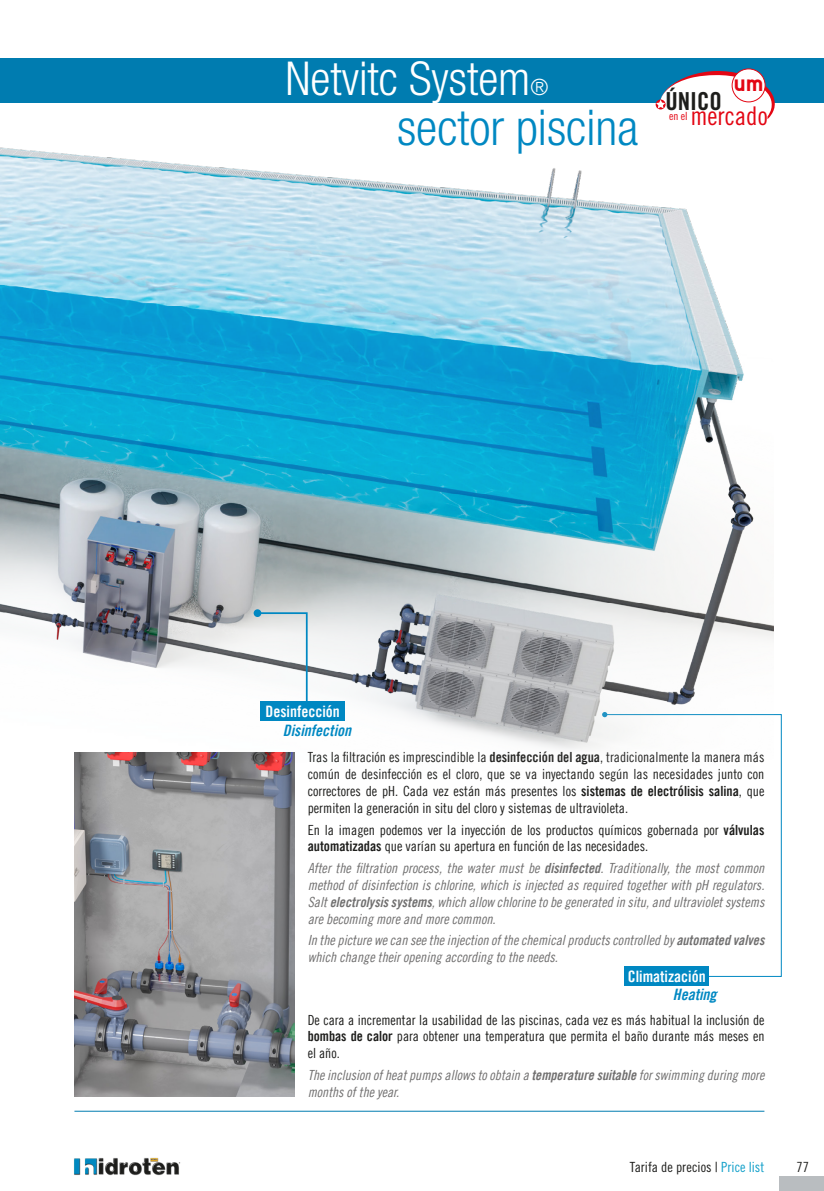
<style>
.page{position:relative;width:824px;height:1191px;background:#fff}
.page>*{position:absolute;margin:0;border:0;box-sizing:border-box;transform-origin:0 0}
.t1{font:300 condensed 49.35px "Helvetica Neue LT Std";color:#0088c2}
.t2{font:300 condensed 46.73px "Helvetica Neue LT Std";color:#fff}
.t3{font:25.72px "Trade Gothic Cond Eighteen";color:#e30613}
.t4{font:700 25.2px "Conduit ITC";color:#e30613}
.t5{font:24.85px "Trade Gothic Bold Cond Twenty";color:#1d1d1b}
.t6{font:15.75px "Trade Gothic LT Bold Cond Twenty";color:#fff}
.t7{font:15.75px "Trade Gothic LT Bold Cond Twenty Obl";color:#0088c2}
.t8{font:14px/16.8px "Trade Gothic LT Cond Eighteen";color:#1d1d1b;text-align:justify}
.t9{font:14px/16.8px "Trade Gothic LT Cond Eighteen Obl";color:#706f6f}
.t10{font:14px "Trade Gothic Cond Eighteen";letter-spacing:.005em;color:#1d1d1b}
.t11{font:11.2px "Trade Gothic Cond Eighteen";color:#e30613}
.s1{font-size:22.57px}
.s2{font-family:"Trade Gothic LT Bold Cond Twenty"}
.s3{font-family:"Trade Gothic LT Bold Cond Twenty Obl"}
.s4{color:#109fc9}
</style>
<div class="page">
<hr style="left:74px;top:1110px;width:690px;height:1px;background:#007cb0">
<img style="left:74px;top:1157px;width:107px;height:18px">
<div style="left:779px;top:1176px;width:44px;height:15px;background:#b9bdc0"></div>
<div style="left:0;top:58px;width:823px;height:45px;background:#007cb0"></div>
<svg style="left:709px;top:714px;width:73px;height:263px"></svg>
<img style="left:0;top:68px;width:773px;height:720px">
<img style="left:74px;top:752px;width:220px;height:344px">
<svg style="left:256px;top:611px;width:82px;height:102px"></svg>
<div style="left:253px;top:609px;width:8px;height:8px;background:#0088c2;border-radius:50%"></div>
<div style="left:260px;top:701px;width:85px;height:20px;background:#0088c2"></div>
<div style="left:624px;top:966px;width:85px;height:20px;background:#0088c2"></div>
<svg style="left:656px;top:69px;width:118px;height:57px"></svg>
<div style="left:732px;top:69px;width:33px;height:33px;background:#fff;border-radius:50%"></div>
<div style="left:731px;top:69px;width:34px;height:33px;border:1px solid #e30613;border-radius:50%"></div>
<h2 class="t2" style="left:285px;top:52px;width:264px">Netvitc System<span class="s1">®</span></h2>
<h1 class="t1" style="left:397px;top:99px;width:243px">sector piscina</h1>
<h3 class="t4" style="left:733px;top:69px;width:31px">um</h3>
<h3 class="t5" style="left:665px;top:86px;width:58px">ÚNICO</h3>
<h3 class="t3" style="left:690px;top:100px;width:79px">mercado</h3>
<p class="t11" style="left:669px;top:109px;width:20px">en el</p>
<p class="t6" style="left:265px;top:702px;width:76px">Desinfección</p>
<p class="t7" style="left:283px;top:720px;width:70px">Disinfection</p>
<p class="t8" style="left:308px;top:749px;width:458px">Tras la filtración es imprescindible la <span class="s2">desinfección del agua</span>, tradicionalmente la manera más común de desinfección es el cloro, que se va inyectando según las necesidades junto con correctores de pH. Cada vez están más presentes los <span class="s2">sistemas de electrólisis salina</span>, que permiten la generación in situ del cloro y sistemas de ultravioleta.</p>
<p class="t8" style="left:308px;top:821px;width:458px">En la imagen podemos ver la inyección de los productos químicos gobernada por <span class="s2">válvulas automatizadas</span> que varían su apertura en función de las necesidades.</p>
<p class="t9" style="left:308px;top:859px;width:458px;text-align:justify">After the filtration process, the water must be <span class="s3">disinfected</span>. Traditionally, the most common method of disinfection is chlorine, which is injected as required together with pH regulators.<br>Salt <span class="s3">electrolysis systems</span>, which allow chlorine to be generated in situ, and ultraviolet systems are becoming more and more common.</p>
<p class="t9" style="left:308px;top:932px;width:458px">In the picture we can see the injection of the chemical products controlled by <span class="s3">automated valves </span>which change their opening according to the needs.</p>
<p class="t6" style="left:627px;top:966px;width:79px">Climatización</p>
<p class="t7" style="left:672px;top:985px;width:45px">Heating</p>
<p class="t8" style="left:308px;top:1011px;width:458px">De cara a incrementar la usabilidad de las piscinas, cada vez es más habitual la inclusión de <span class="s2">bombas de calor</span> para obtener una temperatura que permita el baño durante más meses en el año.</p>
<p class="t9" style="left:308px;top:1066px;width:458px">The inclusion of heat pumps allows to obtain a <span class="s3">temperature suitable</span> for swimming during more months of the year.</p>
<p class="t10" style="left:629px;top:1158px;width:136px">Tarifa de precios | <span class="s4">Price list</span></p>
<p class="t10" style="left:796px;top:1158px;width:14px">77</p>
</div>
